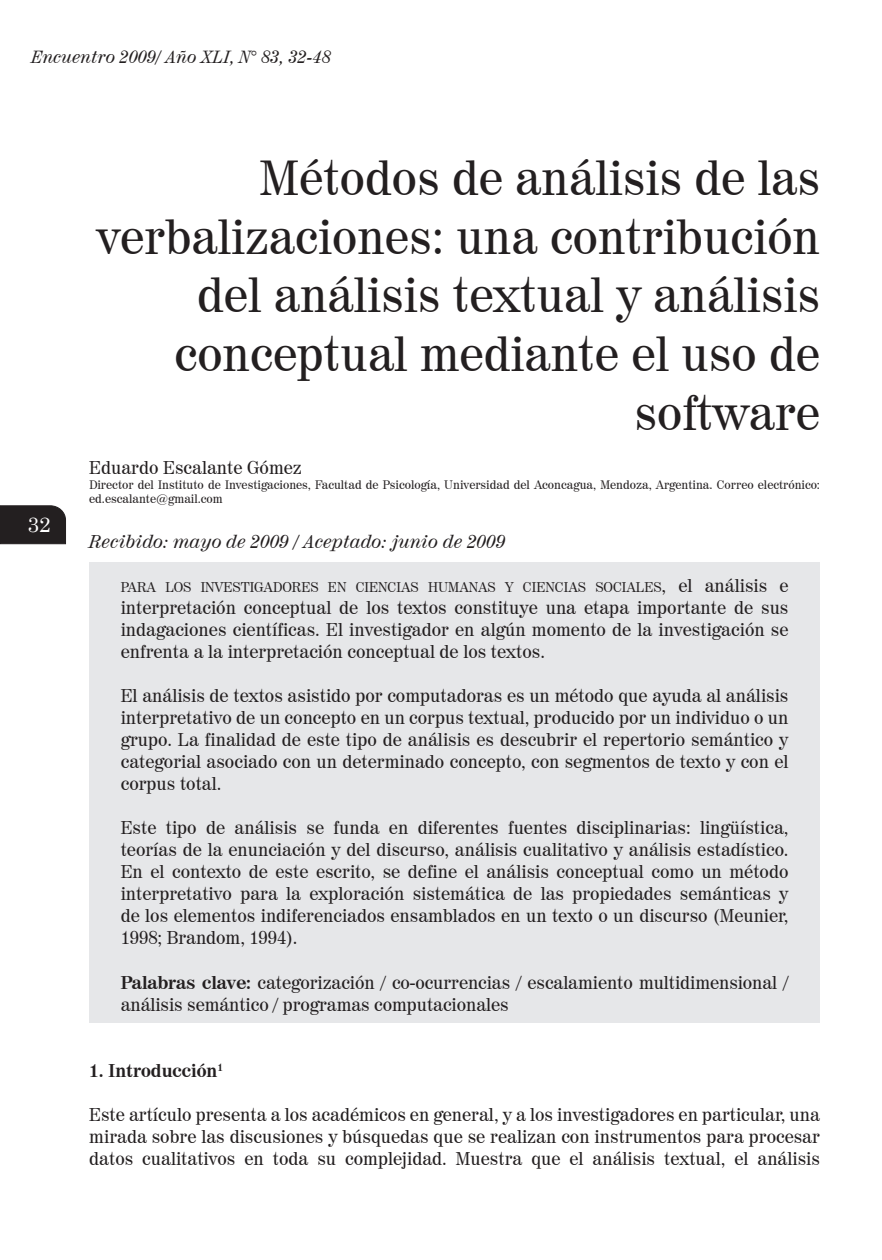
<style>
.page{position:relative;width:882px;height:1260px;background:#fff}
.page>*{position:absolute;margin:0;border:0;box-sizing:border-box;transform-origin:0 0}
.t1{font:49px/58.8px "Century 725 BT";color:#231f20;text-align:right}
.t2{font:21px "Century Schoolbook";color:#fff}
.t3{font:18.38px/22.1px "Century 725 BT";color:#231f20;text-align:justify}
.t4{font:italic 18.38px "Century 725 BT";color:#231f20}
.t5{font:700 18.38px "Century 725 BT";color:#231f20}
.t6{font:italic 17.5px "Century 725 BT";color:#231f20}
.t7{font:14px "Century 725 BT";color:#231f20}
.t8{font:12.25px/14.7px "Century 725 BT";color:#231f20}
.s1{font-weight:700}
</style>
<div class="page">
<svg style="left:0;top:505px;width:66px;height:39px;background:#292526"></svg>
<div style="left:89px;top:562px;width:731px;height:461px;background:#e6e7e9"></div>
<p class="t6" style="left:32px;top:46px;width:301px">Encuentro 2009/ Año XLI, N° 83, 32-48</p>
<p class="t2" style="left:28px;top:506px;width:25px">32</p>
<h1 class="t1" style="left:97px;top:147px;width:724px">Métodos de análisis de las verbalizaciones: una contribución del análisis textual y análisis conceptual mediante el uso de software</h1>
<p class="t3" style="left:89px;top:456px;width:214px">Eduardo Escalante Gómez</p>
<p class="t8" style="left:89px;top:477px;width:732px">Director del Instituto de Investigaciones, Facultad de Psicología, Universidad del Aconcagua, Mendoza, Argentina. Correo electrónico: ed.escalante@gmail.com</p>
<p class="t4" style="left:89px;top:530px;width:418px">Recibido: mayo de 2009 / Aceptado: junio de 2009</p>
<p class="t7" style="left:121px;top:578px;width:18px">Para</p>
<p class="t7" style="left:165px;top:578px;width:10px">los</p>
<p class="t7" style="left:201px;top:578px;width:10px">investigadores</p>
<p class="t7" style="left:328px;top:578px;width:11px">en</p>
<p class="t7" style="left:356px;top:578px;width:9px">ciencias</p>
<p class="t7" style="left:428px;top:578px;width:11px">humanas</p>
<p class="t7" style="left:505px;top:578px;width:27px">y ciencias</p>
<p class="t7" style="left:595px;top:578px;width:10px">sociales</p>
<p class="t3" style="left:121px;top:574px;width:669px;text-indent:541px">, el análisis e interpretación conceptual de los textos constituye una etapa importante de sus indagaciones científicas. El investigador en algún momento de la investigación se enfrenta a la interpretación conceptual de los textos.</p>
<p class="t3" style="left:121px;top:684px;width:670px">El análisis de textos asistido por computadoras es un método que ayuda al análisis interpretativo de un concepto en un corpus textual, producido por un individuo o un grupo. La finalidad de este tipo de análisis es descubrir el repertorio semántico y categorial asociado con un determinado concepto, con segmentos de texto y con el corpus total.</p>
<p class="t3" style="left:121px;top:816px;width:670px">Este tipo de análisis se funda en diferentes fuentes disciplinarias: lingüística, teorías de la enunciación y del discurso, análisis cualitativo y análisis estadístico.<br>En el contexto de este escrito, se define el análisis conceptual como un método interpretativo para la exploración sistemática de las propiedades semánticas y de los elementos indiferenciados ensamblados en un texto o un discurso (Meunier, 1998; Brandom, 1994).</p>
<p class="t3" style="left:121px;top:971px;width:669px"><span class="s1">Palabras clave:</span> categorización / co-ocurrencias / escalamiento multidimensional / análisis semántico / programas computacionales</p>
<p class="t5" style="left:89px;top:1059px;width:135px">1. Introducción<sup>1</sup></p>
<p class="t3" style="left:89px;top:1103px;width:732px">Este artículo presenta a los académicos en general, y a los investigadores en particular, una mirada sobre las discusiones y búsquedas que se realizan con instrumentos para procesar datos cualitativos en toda su complejidad. Muestra que el análisis textual, el análisis</p>
</div>
